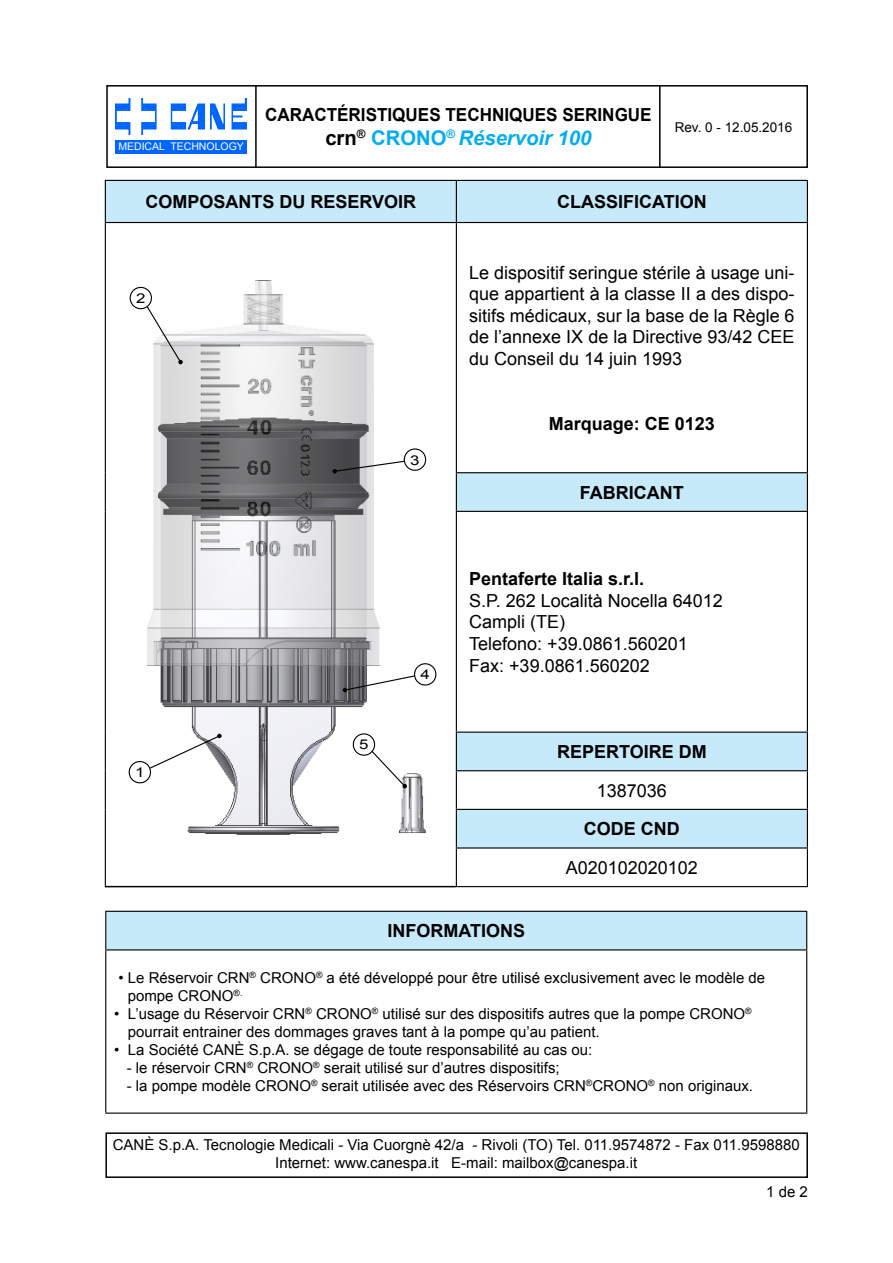
<style>
.page{position:relative;width:893px;height:1263px;background:#fff}
.page>*{position:absolute;margin:0;border:0;box-sizing:border-box;transform-origin:0 0}
.t1{font:italic 700 20.25px "Arial";color:#00aeef}
.t2{font:18px/21.6px "Arial";color:#000;text-align:justify}
.t3{font:700 18px "Arial";color:#000}
.t4{font:700 18px "Arial";color:#000;scale:.95 1}
.t5{font:15px/18px "Arial";color:#000}
.t6{font:13.5px "Arial";color:#000}
.t7{font:13.5px "Arial";color:#000;scale:1.25 1}
.t8{font:10.5px "Arial";color:#fff}
.s1{font-style:normal;color:#000}
.s2{font-style:normal}
</style>
<div class="page">
<div style="left:106px;top:85px;width:702px;height:83px;border:2px solid #000"></div>
<hr style="left:659px;top:85px;width:2px;height:83px;background:#000">
<div style="left:105px;top:1132px;width:703px;height:46px;border:2px solid #000"></div>
<hr style="left:255px;top:85px;width:2px;height:83px;background:#000">
<img style="left:116px;top:99px;width:131px;height:36px">
<div style="left:115px;top:141px;width:132px;height:13px;background:#0166ff"></div>
<svg style="left:106px;top:181px;width:701px;height:667px"></svg>
<hr style="left:105px;top:886px;width:351px;height:1px;background:#000">
<hr style="left:105px;top:180px;width:351px;height:1px;background:#000">
<hr style="left:105px;top:181px;width:1px;height:41px;background:#000">
<hr style="left:456px;top:180px;width:352px;height:1px;background:#000">
<hr style="left:456px;top:181px;width:1px;height:41px;background:#000">
<hr style="left:807px;top:181px;width:1px;height:41px;background:#000">
<hr style="left:105px;top:222px;width:351px;height:1px;background:#000">
<hr style="left:105px;top:223px;width:1px;height:250px;background:#000">
<hr style="left:105px;top:473px;width:1px;height:38px;background:#000">
<hr style="left:105px;top:511px;width:1px;height:221px;background:#000">
<hr style="left:105px;top:732px;width:1px;height:39px;background:#000">
<hr style="left:105px;top:771px;width:1px;height:38px;background:#000">
<hr style="left:105px;top:809px;width:1px;height:39px;background:#000">
<hr style="left:105px;top:848px;width:1px;height:38px;background:#000">
<hr style="left:456px;top:222px;width:352px;height:1px;background:#000">
<hr style="left:456px;top:223px;width:1px;height:249px;background:#000">
<hr style="left:807px;top:223px;width:1px;height:249px;background:#000">
<hr style="left:456px;top:472px;width:352px;height:1px;background:#000">
<hr style="left:456px;top:473px;width:1px;height:38px;background:#000">
<hr style="left:807px;top:473px;width:1px;height:38px;background:#000">
<hr style="left:456px;top:511px;width:352px;height:1px;background:#000">
<hr style="left:456px;top:512px;width:1px;height:219px;background:#000">
<hr style="left:807px;top:512px;width:1px;height:219px;background:#000">
<hr style="left:456px;top:731px;width:352px;height:2px;background:#000">
<hr style="left:456px;top:733px;width:1px;height:37px;background:#000">
<hr style="left:807px;top:733px;width:1px;height:37px;background:#000">
<hr style="left:456px;top:770px;width:352px;height:1px;background:#000">
<hr style="left:456px;top:771px;width:1px;height:38px;background:#000">
<hr style="left:807px;top:771px;width:1px;height:38px;background:#000">
<hr style="left:456px;top:809px;width:352px;height:1px;background:#000">
<hr style="left:456px;top:810px;width:1px;height:37px;background:#000">
<hr style="left:807px;top:810px;width:1px;height:37px;background:#000">
<hr style="left:456px;top:847px;width:352px;height:1px;background:#000">
<hr style="left:456px;top:848px;width:1px;height:38px;background:#000">
<hr style="left:807px;top:848px;width:1px;height:38px;background:#000">
<hr style="left:456px;top:886px;width:352px;height:1px;background:#000">
<div style="left:106px;top:911px;width:701px;height:39px;background:#c7eafb"></div>
<hr style="left:105px;top:911px;width:702px;height:1px;background:#000">
<hr style="left:105px;top:912px;width:1px;height:37px;background:#000">
<hr style="left:806px;top:912px;width:1px;height:37px;background:#000">
<hr style="left:105px;top:949px;width:702px;height:1px;background:#000">
<hr style="left:105px;top:950px;width:1px;height:162px;background:#000">
<hr style="left:806px;top:950px;width:1px;height:162px;background:#000">
<hr style="left:105px;top:1112px;width:702px;height:2px;background:#000">
<img style="left:141px;top:273px;width:291px;height:568px">
<div style="left:353px;top:733px;width:22px;height:23px;border:1px solid #000;border-radius:50%"></div>
<div style="left:414px;top:663px;width:22px;height:23px;border:1px solid #000;border-radius:50%"></div>
<div style="left:404px;top:448px;width:22px;height:23px;border:1px solid #000;border-radius:50%"></div>
<div style="left:130px;top:287px;width:22px;height:22px;border:1px solid #000;border-radius:50%"></div>
<div style="left:129px;top:761px;width:22px;height:22px;border:1px solid #000;border-radius:50%"></div>
<svg style="left:149px;top:734px;width:73px;height:35px"></svg>
<svg style="left:370px;top:750px;width:37px;height:38px"></svg>
<svg style="left:343px;top:675px;width:73px;height:17px"></svg>
<svg style="left:333px;top:460px;width:72px;height:13px"></svg>
<svg style="left:146px;top:305px;width:37px;height:59px"></svg>
<p class="t8" style="left:118px;top:140px;width:127px">MEDICAL TECHNOLOGY</p>
<p class="t4" style="left:265px;top:102px;width:409px">CARACTÉRISTIQUES TECHNIQUES SERINGUE</p>
<h1 class="t1" style="left:325px;top:124px;width:267px"><span class="s1">crn</span><sup>®</sup> <span class="s2">CRONO</span><sup>®</sup> Réservoir 100</h1>
<p class="t6" style="left:675px;top:118px;width:119px">Rev. 0 - 12.05.2016</p>
<p class="t3" style="left:145px;top:190px;width:272px">COMPOSANTS DU RESERVOIR</p>
<p class="t3" style="left:557px;top:190px;width:151px">CLASSIFICATION</p>
<p class="t7" style="left:136px;top:289px;width:9px">2</p>
<p class="t7" style="left:135px;top:763px;width:9px">1</p>
<p class="t7" style="left:359px;top:736px;width:9px">5</p>
<p class="t7" style="left:410px;top:451px;width:9px">3</p>
<p class="t7" style="left:420px;top:666px;width:9px">4</p>
<p class="t2" style="left:469px;top:262px;width:327px">Le dispositif seringue stérile à usage uni&shy;que appartient à la classe II a des dispo&shy;sitifs médicaux, sur la base de la Règle 6 de l’annexe IX de la Directive 93/42 CEE du Conseil du 14 juin 1993</p>
<p class="t3" style="left:549px;top:411px;width:168px">Marquage: CE 0123</p>
<p class="t3" style="left:580px;top:480px;width:105px">FABRICANT</p>
<p class="t3" style="left:469px;top:567px;width:177px">Pentaferte Italia s.r.l.</p>
<p class="t2" style="left:469px;top:590px;width:255px;text-align:left">S.P. 262 Località Nocella 64012<br>Campli (TE)<br>Telefono: +39.0861.560201<br>Fax: +39.0861.560202</p>
<p class="t3" style="left:557px;top:740px;width:151px">REPERTOIRE DM</p>
<p class="t2" style="left:597px;top:780px;width:72px">1387036</p>
<p class="t3" style="left:584px;top:817px;width:97px">CODE CND</p>
<p class="t2" style="left:566px;top:857px;width:134px">A020102020102</p>
<p class="t3" style="left:387px;top:919px;width:139px">INFORMATIONS</p>
<p class="t5" style="left:128px;top:969px;width:639px;text-indent:-9px">• Le Réservoir CRN<sup>®</sup> CRONO<sup>®</sup> a été développé pour être utilisé exclusivement avec le modèle de pompe CRONO<sup>®.</sup></p>
<p class="t5" style="left:128px;top:1005px;width:625px;text-indent:-14px">• L’usage du Réservoir CRN<sup>®</sup> CRONO<sup>®</sup> utilisé sur des dispositifs autres que la pompe CRONO<sup>® </sup>pourrait entrainer des dommages graves tant à la pompe qu’au patient.</p>
<p class="t5" style="left:114px;top:1041px;width:480px">• La Société CANÈ S.p.A. se dégage de toute responsabilité au cas ou:</p>
<p class="t5" style="left:127px;top:1059px;width:434px">- le réservoir CRN<sup>®</sup> CRONO<sup>®</sup> serait utilisé sur d’autres dispositifs;</p>
<p class="t5" style="left:127px;top:1077px;width:628px">- la pompe modèle CRONO<sup>®</sup> serait utilisée avec des Réservoirs CRN<sup>®</sup>CRONO<sup>®</sup> non originaux.</p>
<p class="t5" style="left:113px;top:1136px;width:689px;text-align:center">CANÈ S.p.A. Tecnologie Medicali - Via Cuorgnè 42/a - Rivoli (TO) Tel. 011.9574872 - Fax 011.9598880<br>Internet: www.canespa.it E-mail: mailbox@canespa.it</p>
<p class="t5" style="left:766px;top:1182px;width:43px">1 de 2</p>
</div>
